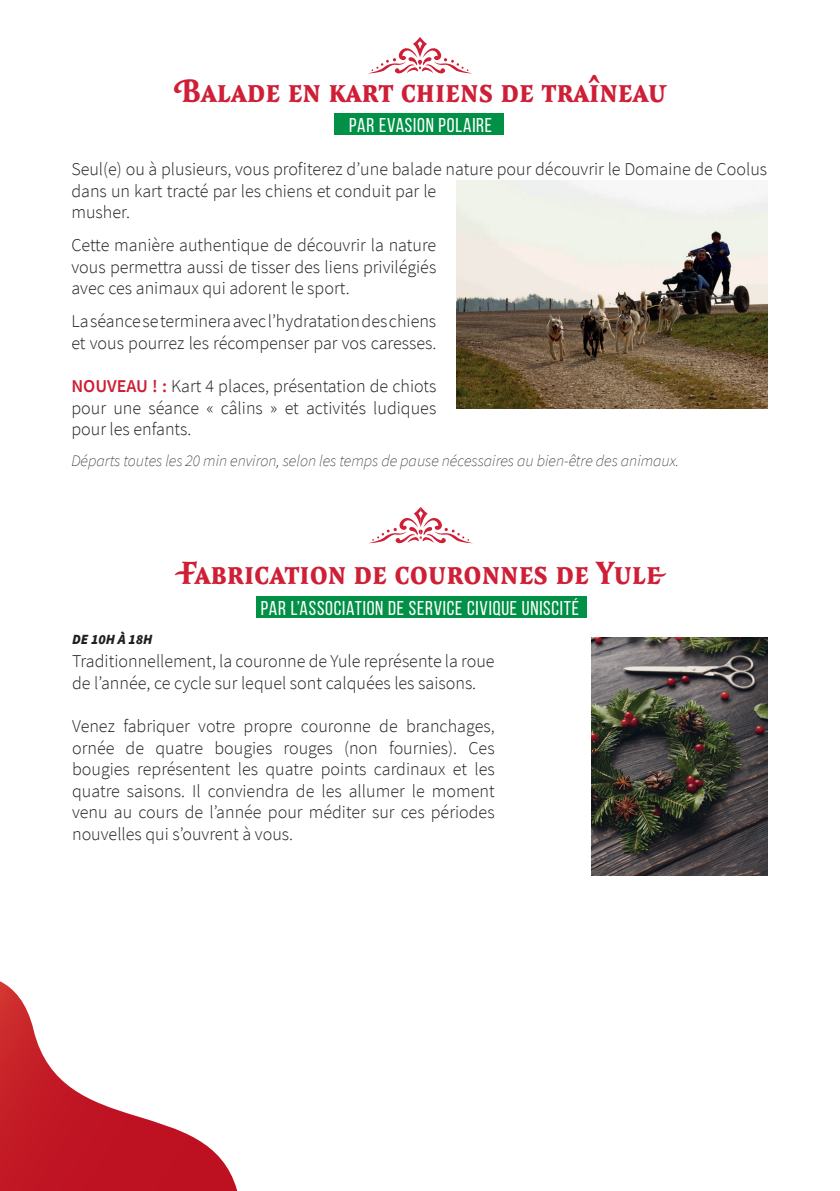
<style>
.page{position:relative;width:840px;height:1191px;background:#fff}
.page>*{position:absolute;margin:0;border:0;box-sizing:border-box;transform-origin:0 0}
.t1{font:42px "Capellina Bold Caps";color:#cf1f36}
.t2{font:20px "Bebas Neue";letter-spacing:.04em;color:#fff}
.t3{font:300 18px/21.6px "Source Sans Pro";color:#231f20}
.t4{font:italic 200 16px "Source Sans Pro";color:#231f20}
.t5{font:italic 900 14px "Source Sans Pro";color:#231f20}
.s1{font-weight:600;color:#ce1e36}
</style>
<div class="page">
<div style="left:334px;top:113px;width:169px;height:22px;background:#009046"></div>
<div style="left:256px;top:596px;width:330px;height:21px;background:#009046"></div>
<svg style="left:0;top:981px;width:237px;height:210px"></svg>
<img style="left:456px;top:180px;width:310px;height:229px">
<svg style="left:368px;top:37px;width:104px;height:37px"></svg>
<svg style="left:368px;top:507px;width:105px;height:37px"></svg>
<img style="left:591px;top:637px;width:176px;height:238px">
<h1 class="t1" style="left:174px;top:71px;width:494px">Balade en kart chiens de traîneau</h1>
<p class="t2" style="left:349px;top:114px;width:144px">PAR EVASION POLAIRE</p>
<p class="t3" style="left:71px;top:158px;width:697px">Seul(e) ou à plusieurs, vous profiterez d’une balade nature pour découvrir le Domaine de Coolus dans un kart tracté par les chiens et conduit par le<br>musher.</p>
<p class="t3" style="left:71px;top:234px;width:366px;text-align:justify">Cette manière authentique de découvrir la nature vous permettra aussi de tisser des liens privilégiés avec ces animaux qui adorent le sport.</p>
<p class="t3" style="left:71px;top:311px;width:366px">La séance se terminera avec l’hydratation des chiens et vous pourrez les récompenser par vos caresses.</p>
<p class="t3" style="left:71px;top:375px;width:366px;text-align:justify"><span class="s1">NOUVEAU ! :</span> Kart 4 places, présentation de chiots pour une séance « câlins » et activités ludiques pour les enfants.</p>
<p class="t4" style="left:71px;top:451px;width:609px">Départs toutes les 20 min environ, selon les temps de pause nécessaires au bien-être des animaux.</p>
<p class="t5" style="left:72px;top:630px;width:82px">DE 10H À 18H</p>
<h1 class="t1" style="left:175px;top:552px;width:492px">Fabrication de couronnes de Yule</h1>
<p class="t2" style="left:261px;top:597px;width:319px">PAR L’ASSOCIATION DE SERVICE CIVIQUE UNISCITÉ</p>
<p class="t3" style="left:72px;top:650px;width:424px">Traditionnellement, la couronne de Yule représente la roue de l’année, ce cycle sur lequel sont calquées les saisons.</p>
<p class="t3" style="left:72px;top:715px;width:424px;text-align:justify">Venez fabriquer votre propre couronne de branchages, ornée de quatre bougies rouges (non fournies). Ces bougies représentent les quatre points cardinaux et les quatre saisons. Il conviendra de les allumer le moment venu au cours de l’année pour méditer sur ces périodes nouvelles qui s’ouvrent à vous.</p>
</div>
